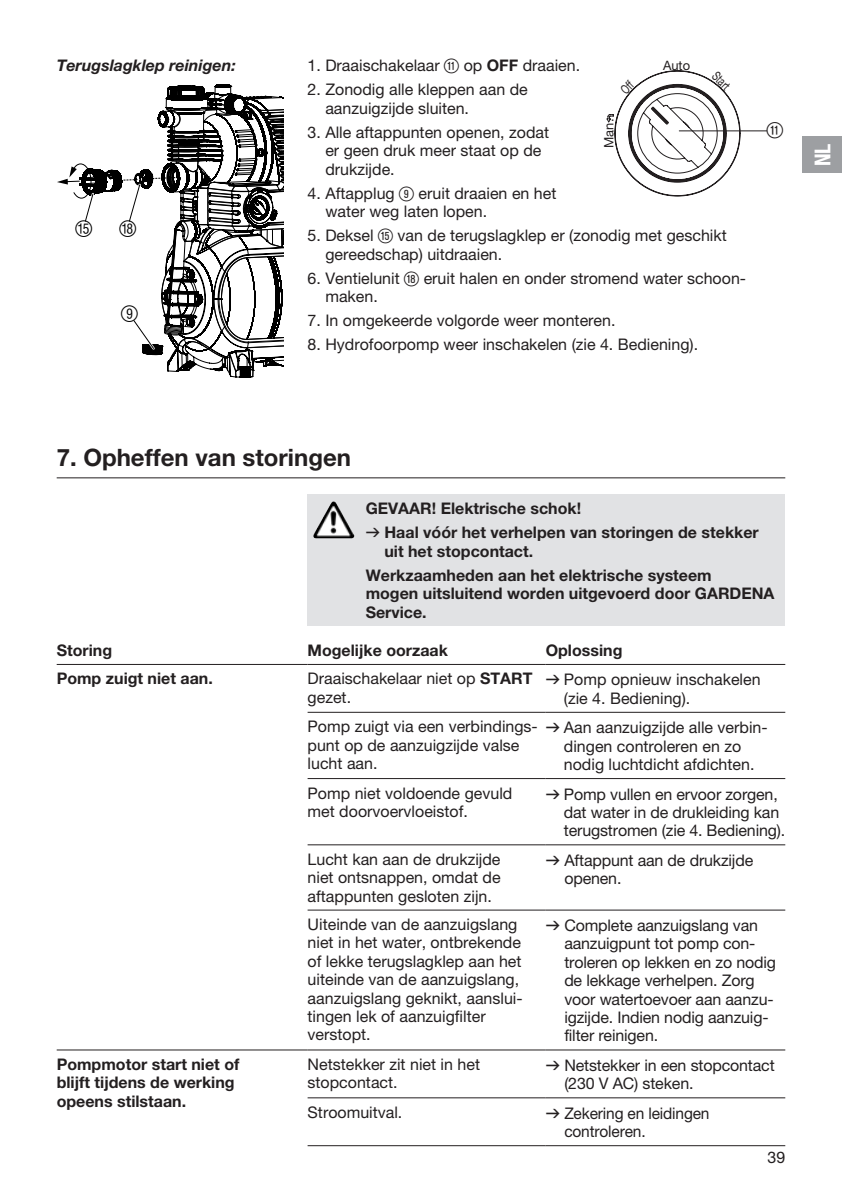
<style>
.page{position:relative;width:842px;height:1191px;background:#fff}
.page>*{position:absolute;margin:0;border:0;box-sizing:border-box;transform-origin:0 0}
.t1{font:700 24px "GARDENA Pro";color:#231f20}
.t2{font:22px "Ziffern";color:#000}
.t3{font:22px "GARDENA Pro Bo Cond";color:#fff}
.t4{font:22px "Ziffernim Kreisund Quadrat BQ";color:#231f20}
.t5{font:16px/18.4px "GARDENA Pro";color:#231f20}
.t6{font:700 16px/18.4px "GARDENA Pro";color:#231f20}
.t7{font:italic 700 16px "GARDENA Pro";color:#231f20}
.t8{font:13px "GARDENA Pro";color:#231f20}
.t9{font:13px "GARDENA Pro";color:#231f20;scale:.71 1}
.s1{font-family:"Ziffernim Kreisund Quadrat BQ";font-size:20px}
.s2{font-weight:700}
.s3{font-family:"Formdruck";font-weight:400}
.s4{font-family:"Formdruck"}
</style>
<div class="page">
<svg style="left:57px;top:84px;width:226px;height:294px"></svg>
<hr style="left:679px;top:130px;width:88px;height:1px;background:#231f20">
<div style="left:308px;top:494px;width:477px;height:132px;background:#e1e2e4"></div>
<hr style="left:57px;top:477px;width:728px;height:1px;background:#231f20">
<img style="left:315px;top:501px;width:18px;height:31px">
<hr style="left:308px;top:909px;width:238px;height:1px;background:#231f20">
<hr style="left:308px;top:712px;width:238px;height:1px;background:#231f20">
<hr style="left:546px;top:712px;width:239px;height:1px;background:#231f20">
<hr style="left:57px;top:1049px;width:251px;height:1px;background:#231f20">
<hr style="left:308px;top:1049px;width:238px;height:1px;background:#231f20">
<hr style="left:546px;top:1049px;width:239px;height:1px;background:#231f20">
<hr style="left:308px;top:844px;width:238px;height:1px;background:#231f20">
<hr style="left:546px;top:844px;width:239px;height:1px;background:#231f20">
<hr style="left:546px;top:909px;width:239px;height:1px;background:#231f20">
<hr style="left:308px;top:1097px;width:238px;height:1px;background:#231f20">
<hr style="left:546px;top:1097px;width:239px;height:1px;background:#231f20">
<hr style="left:308px;top:1145px;width:238px;height:1px;background:#231f20">
<hr style="left:546px;top:1145px;width:239px;height:1px;background:#231f20">
<hr style="left:308px;top:664px;width:238px;height:1px;background:#231f20">
<hr style="left:546px;top:664px;width:239px;height:1px;background:#231f20">
<hr style="left:308px;top:778px;width:238px;height:1px;background:#231f20">
<hr style="left:546px;top:778px;width:239px;height:1px;background:#231f20">
<hr style="left:57px;top:664px;width:251px;height:1px;background:#231f20">
<div style="left:802px;top:137px;width:40px;height:36px;background:#9d9fa2"></div>
<svg style="left:606px;top:70px;width:135px;height:126px"></svg>
<p class="t7" style="left:57px;top:55px;width:181px">Terugslagklep reinigen:</p>
<h2 class="t2" style="left:76px;top:217px;width:63px">E H</h2>
<h2 class="t2" style="left:121px;top:301px;width:19px">9</h2>
<p class="t5" style="left:308px;top:56px;width:274px">1. Draaischakelaar <span class="s1">q</span> op <span class="s2">OFF</span> draaien.</p>
<p class="t5" style="left:325px;top:80px;width:204px;text-indent:-18px">2. Zonodig alle kleppen aan de aanzuigzijde sluiten.</p>
<p class="t5" style="left:325px;top:123px;width:225px;text-indent:-18px">3. Alle aftappunten openen, zodat er geen druk meer staat op de drukzijde.</p>
<p class="t5" style="left:325px;top:184px;width:233px;text-indent:-18px">4. Aftapplug <span class="s1">9</span> eruit draaien en het water weg laten lopen.</p>
<p class="t5" style="left:325px;top:226px;width:403px;text-indent:-18px">5. Deksel <span class="s1">t</span> van de terugslagklep er (zonodig met geschikt gereedschap) uitdraaien.</p>
<p class="t5" style="left:325px;top:268px;width:421px;text-indent:-18px">6. Ventielunit <span class="s1">i</span> eruit halen en onder stromend water schoon&shy;maken.</p>
<p class="t5" style="left:308px;top:311px;width:309px">7. In omgekeerde volgorde weer monteren.</p>
<p class="t5" style="left:308px;top:335px;width:392px">8. Hydrofoorpomp weer inschakelen (zie 4. Bediening).</p>
<p class="t8" style="left:663px;top:58px;width:29px">Auto</p>
<p class="t9" style="left:720px;top:68px;width:29px;rotate:45deg">Start</p>
<p class="t8" style="left:601px;top:148px;width:30px;rotate:-90deg">Man.</p>
<h2 class="t4" style="left:767px;top:118px;width:18px">q</h2>
<h2 class="t3" style="left:809px;top:166px;width:24px;rotate:-90deg">NL</h2>
<h1 class="t1" style="left:57px;top:442px;width:296px">7. Opheffen van storingen</h1>
<p class="t6" style="left:366px;top:496px;width:395px;line-height:24px">GEVAAR! Elektrische schok!<br><span class="s3">v</span> Haal vóór het verhelpen van storingen de stekker</p>
<p class="t6" style="left:366px;top:538px;width:348px;line-height:24px;text-indent:19px">uit het stopcontact.<br>Werkzaamheden aan het elektrische systeem</p>
<p class="t6" style="left:366px;top:584px;width:410px">mogen uitsluitend worden uitgevoerd door GARDENA<br>Service.</p>
<p class="t6" style="left:57px;top:640px;width:57px">Storing</p>
<p class="t6" style="left:308px;top:640px;width:142px">Mogelijke oorzaak</p>
<p class="t6" style="left:546px;top:640px;width:78px">Oplossing</p>
<p class="t6" style="left:57px;top:669px;width:158px">Pomp zuigt niet aan.</p>
<p class="t5" style="left:308px;top:669px;width:226px">Draaischakelaar niet op <span class="s2">START </span>gezet.</p>
<p class="t5" style="left:564px;top:670px;width:198px;text-indent:-18px"><span class="s4">v</span> Pomp opnieuw inschakelen (zie 4. Bediening).</p>
<p class="t5" style="left:308px;top:717px;width:232px">Pomp zuigt via een verbindings&shy;punt op de aanzuigzijde valse lucht aan.</p>
<p class="t5" style="left:546px;top:718px;width:223px;text-align:center"><span class="s4">v</span> Aan aanzuigzijde alle verbin&shy;dingen controleren en zo<br>nodig luchtdicht afdichten.</p>
<p class="t5" style="left:308px;top:783px;width:206px">Pomp niet voldoende gevuld met doorvoervloeistof.</p>
<p class="t5" style="left:564px;top:784px;width:223px;text-indent:-18px"><span class="s4">v</span> Pomp vullen en ervoor zorgen, dat water in de drukleiding kan terugstromen (zie 4. Bediening).</p>
<p class="t5" style="left:308px;top:849px;width:194px;text-align:justify">Lucht kan aan de drukzijde niet ontsnappen, omdat de aftappunten gesloten zijn.</p>
<p class="t5" style="left:564px;top:850px;width:190px;text-indent:-19px"><span class="s4">v</span> Aftappunt aan de drukzijde openen.</p>
<p class="t5" style="left:308px;top:915px;width:215px">Uiteinde van de aanzuigslang niet in het water, ontbrekende of lekke terugslagklep aan het uiteinde van de aanzuigslang, aanzuigslang geknikt, aanslui&shy;tingen lek of aanzuigfilter verstopt.</p>
<p class="t5" style="left:564px;top:916px;width:213px;text-indent:-19px"><span class="s4">v</span> Complete aanzuigslang van aanzuigpunt tot pomp con&shy;troleren op lekken en zo nodig de lekkage verhelpen. Zorg voor watertoevoer aan aanzu&shy;igzijde. Indien nodig aanzuig&shy;filter reinigen.</p>
<p class="t6" style="left:57px;top:1054px;width:184px">Pompmotor start niet of blijft tijdens de werking opeens stilstaan.</p>
<p class="t5" style="left:308px;top:1054px;width:174px">Netstekker zit niet in het stopcontact.</p>
<p class="t5" style="left:564px;top:1055px;width:212px;text-indent:-19px"><span class="s4">v</span> Netstekker in een stopcontact (230 V AC) steken.</p>
<p class="t5" style="left:308px;top:1102px;width:96px">Stroomuitval.</p>
<p class="t5" style="left:564px;top:1103px;width:147px;text-indent:-19px"><span class="s4">v</span> Zekering en leidingen controleren.</p>
<p class="t5" style="left:767px;top:1147px;width:19px">39</p>
</div>
